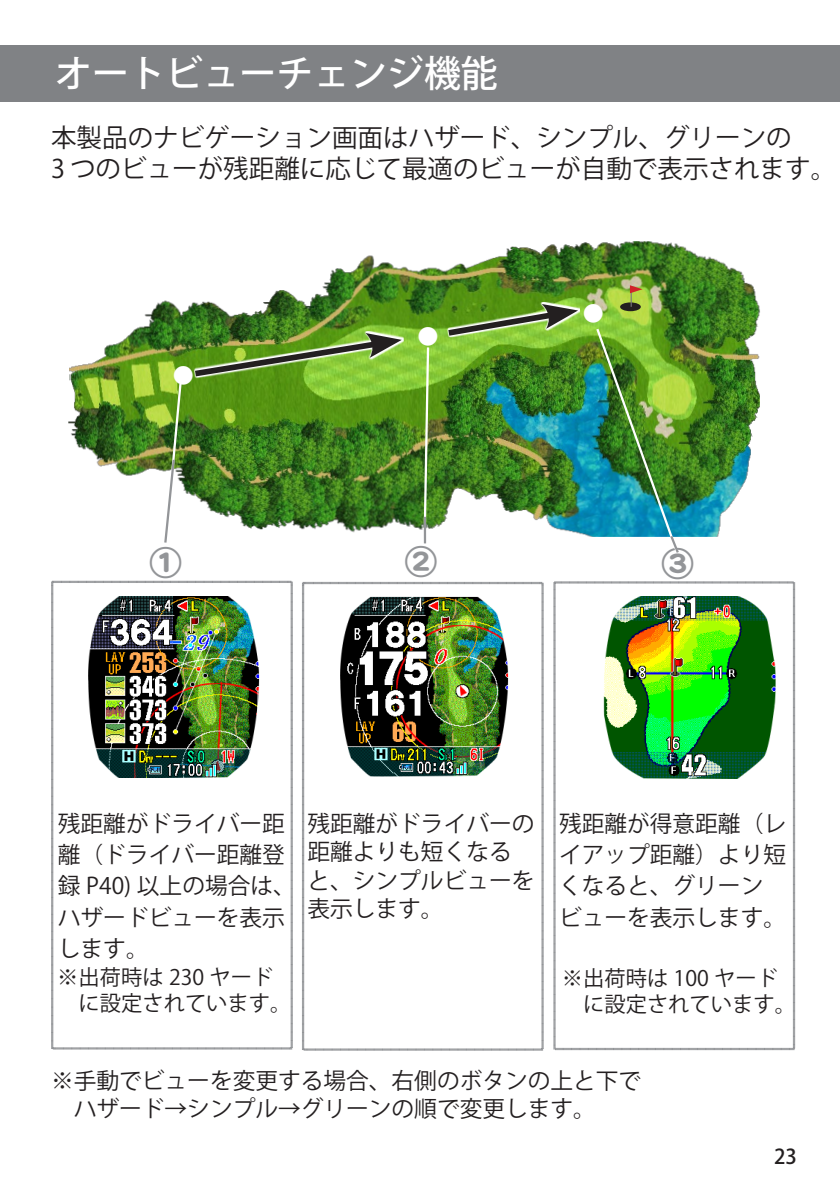
<style>
.page{position:relative;width:840px;height:1191px;background:#fff}
.page>*{position:absolute;margin:0;border:0;box-sizing:border-box;transform-origin:0 0}
.t1{font:500 36.8px "Koz Go Pro";color:#fff}
.t2{font:31.6px "DF Maru Gothic SB MP RKSJ H";color:#939598}
.t3{font:25.6px/31.2px "Koz Go Pro";color:#231f20}
.t4{font:22.8px/31.2px "Koz Go Pro";color:#231f20}
.t5{font:21.2px/25.6px "Koz Go Pro";color:#231f20}
.t6{font:20.8px "Koz Go Pro";color:#fff}
.t7{font:500 20.4px "Koz Go Pro";color:#231f20}
</style>
<div class="page">
<div style="left:0;top:45px;width:839px;height:57px;background:#808285"></div>
<img style="left:68px;top:241px;width:692px;height:295px">
<img style="left:163px;top:381px;width:20px;height:162px">
<svg style="left:422px;top:345px;width:8px;height:199px"></svg>
<hr style="left:423px;top:517px;width:3px;height:26px;background:#939598">
<img style="left:594px;top:326px;width:86px;height:227px">
<svg style="left:302px;top:581px;width:242px;height:470px"></svg>
<svg style="left:553px;top:581px;width:242px;height:469px"></svg>
<div style="left:619px;top:302px;width:21px;height:9px;background:#231f20;border-radius:50%"></div>
<svg style="left:629px;top:285px;width:13px;height:22px"></svg>
<svg style="left:442px;top:301px;width:138px;height:38px;background:#719d3d"></svg>
<img style="left:189px;top:330px;width:215px;height:50px">
<svg style="left:51px;top:580px;width:242px;height:470px"></svg>
<img style="left:88px;top:596px;width:171px;height:182px">
<img style="left:340px;top:596px;width:168px;height:181px">
<img style="left:587px;top:596px;width:195px;height:192px">
<h1 class="t1" style="left:55px;top:50px;width:444px">オートビューチェンジ機能</h1>
<p class="t3" style="left:51px;top:123px;width:786px">本製品のナビゲーション画面はハザード、シンプル、グリーンの<br>3 つのビューが残距離に応じて最適のビューが自動で表示されます。</p>
<p class="t6" style="left:196px;top:365px;width:22px;rotate:90deg">●</p>
<p class="t6" style="left:441px;top:326px;width:22px;rotate:90deg">●</p>
<p class="t6" style="left:606px;top:303px;width:22px;rotate:90deg">●</p>
<h2 class="t2" style="left:150px;top:547px;width:33px">①</h2>
<h2 class="t2" style="left:405px;top:546px;width:33px">②</h2>
<h2 class="t2" style="left:661px;top:548px;width:33px">③</h2>
<p class="t4" style="left:58px;top:808px;width:239px">残距離がドライバー距離（ドライバー距離登録 P40) 以上の場合は、ハザードビューを表示します。</p>
<p class="t4" style="left:307px;top:810px;width:228px;line-height:28.4px">残距離がドライバーの距離よりも短くなると、シンプルビューを表示します。</p>
<p class="t4" style="left:558px;top:808px;width:228px">残距離が得意距離（レイアップ距離）より短くなると、グリーンビューを表示します。</p>
<p class="t5" style="left:79px;top:965px;width:214px;text-indent:-21px">※出荷時は 230 ヤードに設定されています。</p>
<p class="t5" style="left:583px;top:966px;width:214px;text-indent:-21px">※出荷時は 100 ヤードに設定されています。</p>
<p class="t4" style="left:74px;top:1067px;width:568px;line-height:28.4px;text-indent:-23px">※手動でビューを変更する場合、右側のボタンの上と下でハザード→シンプル→グリーンの順で変更します。</p>
<p class="t7" style="left:773px;top:1143px;width:24px">23</p>
</div>
